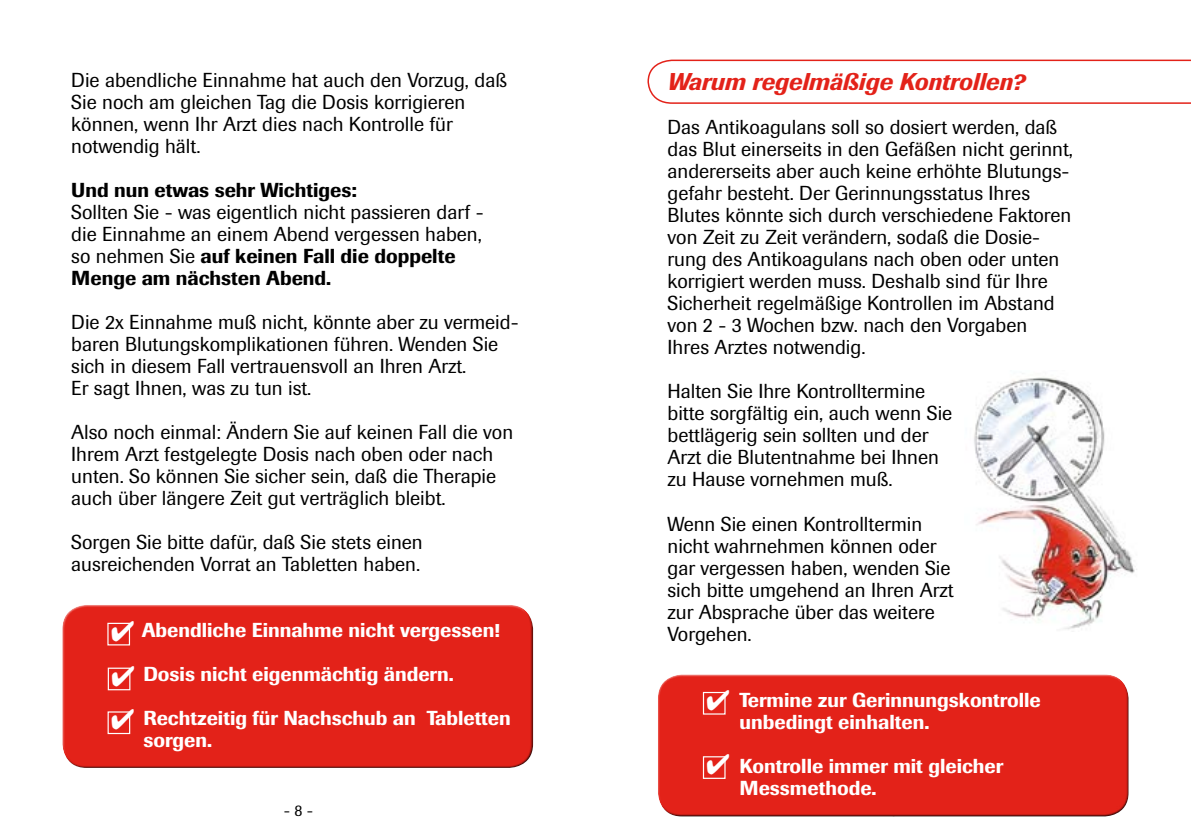
<style>
.page{position:relative;width:1191px;height:840px;background:#fff}
.page>*{position:absolute;margin:0;border:0;box-sizing:border-box;transform-origin:0 0}
.t1{font:italic 500 24px "Imago";color:#e32219}
.t2{font:20px/22px "Imago";color:#000}
.t3{font:500 20px/22px "Imago";color:#fff}
.t4{font:500 20px "Imago";color:#000}
.t5{font:16px "Imago";color:#000}
.s1{font-weight:500}
</style>
<div class="page">
<div style="left:61px;top:601px;width:472px;height:154px;background:#fff;opacity:.75"></div>
<div style="left:62px;top:611px;width:474px;height:159px;background:#e32219"></div>
<div style="left:656px;top:670px;width:472px;height:134px;background:#fff;opacity:.75"></div>
<div style="left:657px;top:680px;width:474px;height:138px;background:#e32219"></div>
<div style="left:108px;top:711px;width:22px;height:22px;border:1px solid #fff"></div>
<div style="left:108px;top:667px;width:22px;height:23px;border:1px solid #fff"></div>
<img style="left:974px;top:373px;width:163px;height:257px">
<svg style="left:647px;top:59px;width:544px;height:45px"></svg>
<div style="left:703px;top:691px;width:22px;height:23px;border:1px solid #fff"></div>
<div style="left:703px;top:755px;width:22px;height:23px;border:1px solid #fff"></div>
<svg style="left:112px;top:711px;width:19px;height:18px"></svg>
<svg style="left:112px;top:622px;width:19px;height:63px"></svg>
<svg style="left:707px;top:691px;width:19px;height:18px"></svg>
<svg style="left:707px;top:755px;width:19px;height:19px"></svg>
<p class="t2" style="left:71px;top:69px;width:437px">Die abendliche Einnahme hat auch den Vorzug, daß Sie noch am gleichen Tag die Dosis korrigieren können, wenn Ihr Arzt dies nach Kontrolle für notwendig hält.</p>
<p class="t4" style="left:71px;top:177px;width:287px">Und nun etwas sehr Wichtiges:</p>
<p class="t2" style="left:71px;top:201px;width:414px">Sollten Sie - was eigentlich nicht passieren darf - die Einnahme an einem Abend vergessen haben, so nehmen Sie <span class="s1">auf keinen Fall die doppelte Menge am nächsten Abend.</span></p>
<p class="t2" style="left:71px;top:311px;width:449px">Die 2x Einnahme muß nicht, könnte aber zu vermeid&shy;baren Blutungskomplikationen führen. Wenden Sie sich in diesem Fall vertrauensvoll an Ihren Arzt.<br>Er sagt Ihnen, was zu tun ist.</p>
<p class="t2" style="left:71px;top:421px;width:443px">Also noch einmal: Ändern Sie auf keinen Fall die von Ihrem Arzt festgelegte Dosis nach oben oder nach unten. So können Sie sicher sein, daß die Therapie auch über längere Zeit gut verträglich bleibt.</p>
<p class="t2" style="left:71px;top:531px;width:353px">Sorgen Sie bitte dafür, daß Sie stets einen ausreichenden Vorrat an Tabletten haben.</p>
<p class="t3" style="left:142px;top:619px;width:359px">Abendliche Einnahme nicht vergessen!</p>
<p class="t3" style="left:143px;top:663px;width:312px">Dosis nicht eigenmächtig ändern.</p>
<p class="t3" style="left:143px;top:707px;width:369px">Rechtzeitig für Nachschub an Tabletten sorgen.</p>
<p class="t5" style="left:284px;top:800px;width:31px">- 8 -</p>
<p class="t1" style="left:667px;top:67px;width:359px">Warum regelmäßige Kontrollen?</p>
<p class="t2" style="left:667px;top:116px;width:407px">Das Antikoagulans soll so dosiert werden, daß das Blut einerseits in den Gefäßen nicht gerinnt, andererseits aber auch keine erhöhte Blutungs&shy;gefahr besteht. Der Gerinnungsstatus Ihres Blutes könnte sich durch verschiedene Faktoren von Zeit zu Zeit verändern, sodaß die Dosie&shy;rung des Antikoagulans nach oben oder unten korrigiert werden muss. Deshalb sind für Ihre Sicherheit regelmäßige Kontrollen im Abstand von 2 - 3 Wochen bzw. nach den Vorgaben Ihres Arztes notwendig.</p>
<p class="t2" style="left:667px;top:380px;width:286px">Halten Sie Ihre Kontrolltermine bitte sorgfältig ein, auch wenn Sie bettlägerig sein sollten und der<br>Arzt die Blutentnahme bei Ihnen zu Hause vornehmen muß.</p>
<p class="t2" style="left:667px;top:512px;width:287px">Wenn Sie einen Kontrolltermin nicht wahrnehmen können oder gar vergessen haben, wenden Sie sich bitte umgehend an Ihren Arzt zur Absprache über das weitere<br>Vorgehen.</p>
<p class="t3" style="left:739px;top:688px;width:303px">Termine zur Gerinnungskontrolle unbedingt einhalten.</p>
<p class="t3" style="left:739px;top:754px;width:265px">Kontrolle immer mit gleicher<br>Messmethode.</p>
</div>
